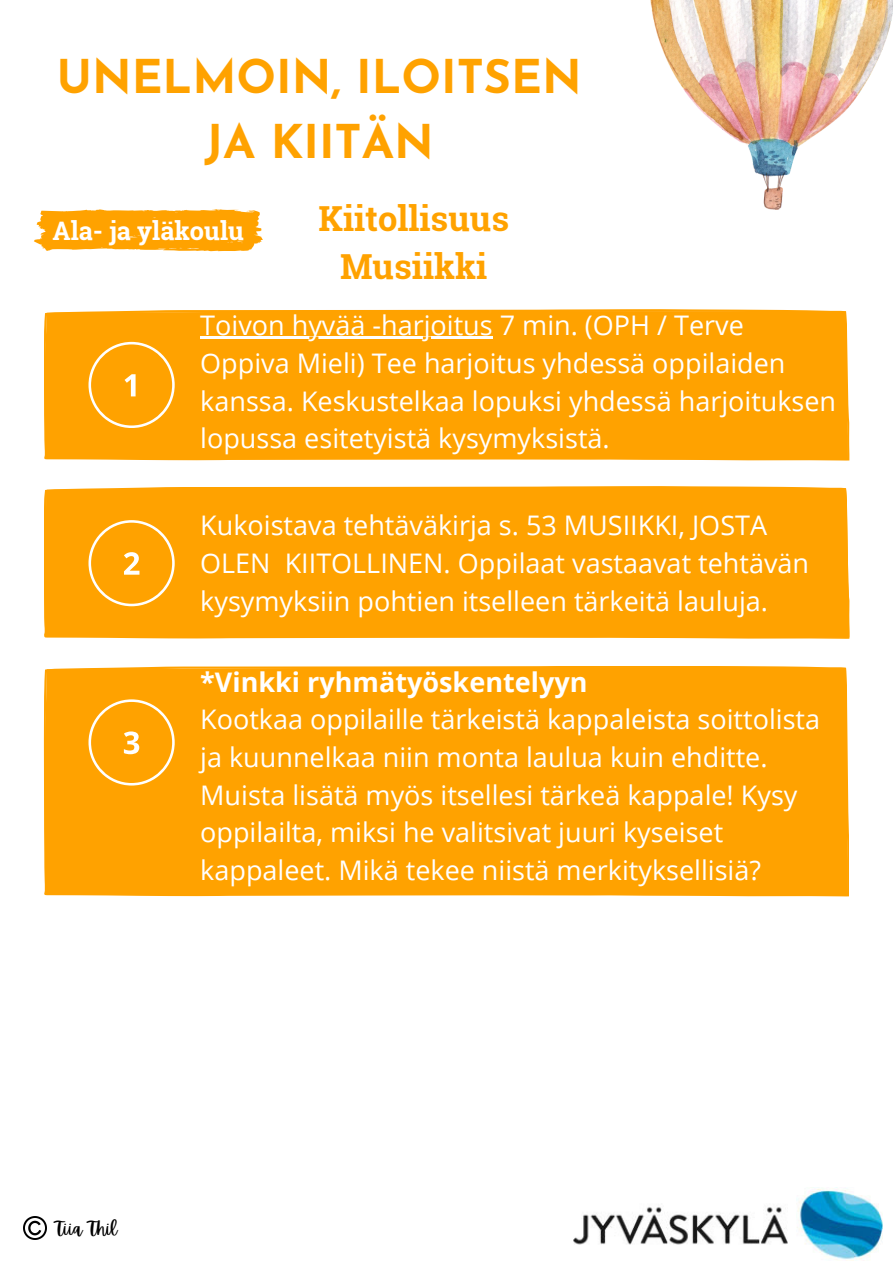
<style>
.page{position:relative;width:893px;height:1263px;background:#fff}
.page>*{position:absolute;margin:0;border:0;box-sizing:border-box;transform-origin:0 0}
.t1{font:700 46.5px/64.7px "Josefin Sans";color:#ffa200;text-align:center}
.t2{font:700 34.5px/47.8px "Roboto Slab";color:#ffa200;text-align:center}
.t3{font:27px/37.7px "Open Sans";color:#fff}
.t4{font:700 27px "Open Sans";color:#fff}
.t5{font:700 25.5px "Roboto Slab";color:#fff}
.t6{font:18px "Apricots";color:#000}
</style>
<div class="page">
<div style="left:44px;top:666px;width:805px;height:230px;background:#ffa200"></div>
<div style="left:44px;top:487px;width:805px;height:152px;background:#ffa200"></div>
<div style="left:44px;top:309px;width:805px;height:152px;background:#ffa200"></div>
<svg style="left:88px;top:342px;width:87px;height:86px"></svg>
<svg style="left:88px;top:520px;width:87px;height:86px"></svg>
<svg style="left:88px;top:699px;width:87px;height:86px"></svg>
<svg style="left:34px;top:209px;width:229px;height:42px"></svg>
<hr style="left:200px;top:337px;width:293px;height:2px;background:#fff">
<img style="left:574px;top:1187px;width:308px;height:74px">
<img style="left:650px;top:0;width:243px;height:209px">
<img style="left:24px;top:1216px;width:23px;height:23px">
<h1 class="t1" style="left:57px;top:49px;width:526px">UNELMOIN, ILOITSEN<br>JA KIITÄN</h1>
<p class="t2" style="left:318px;top:194px;width:192px">Kiitollisuus<br>Musiikki</p>
<p class="t3" style="left:200px;top:306px;width:637px">Toivon hyvää -harjoitus 7 min. (OPH / Terve Oppiva Mieli) Tee harjoitus yhdessä oppilaiden kanssa. Keskustelkaa lopuksi yhdessä harjoituksen lopussa esitetyistä kysymyksistä.</p>
<p class="t5" style="left:53px;top:213px;width:193px">Ala- ja yläkoulu</p>
<p class="t3" style="left:200px;top:506px;width:610px">Kukoistava tehtäväkirja s. 53 MUSIIKKI, JOSTA<br>OLEN KIITOLLINEN. Oppilaat vastaavat tehtävän kysymyksiin pohtien itselleen tärkeitä lauluja.</p>
<p class="t4" style="left:200px;top:663px;width:389px">*Vinkki ryhmätyöskentelyyn</p>
<p class="t3" style="left:200px;top:700px;width:621px">Kootkaa oppilaille tärkeistä kappaleista soittolista ja kuunnelkaa niin monta laulua kuin ehditte.<br>Muista lisätä myös itsellesi tärkeä kappale! Kysy oppilailta, miksi he valitsivat juuri kyseiset kappaleet. Mikä tekee niistä merkityksellisiä?</p>
<p class="t6" style="left:55px;top:1218px;width:63px">Tiia Thil</p>
</div>
